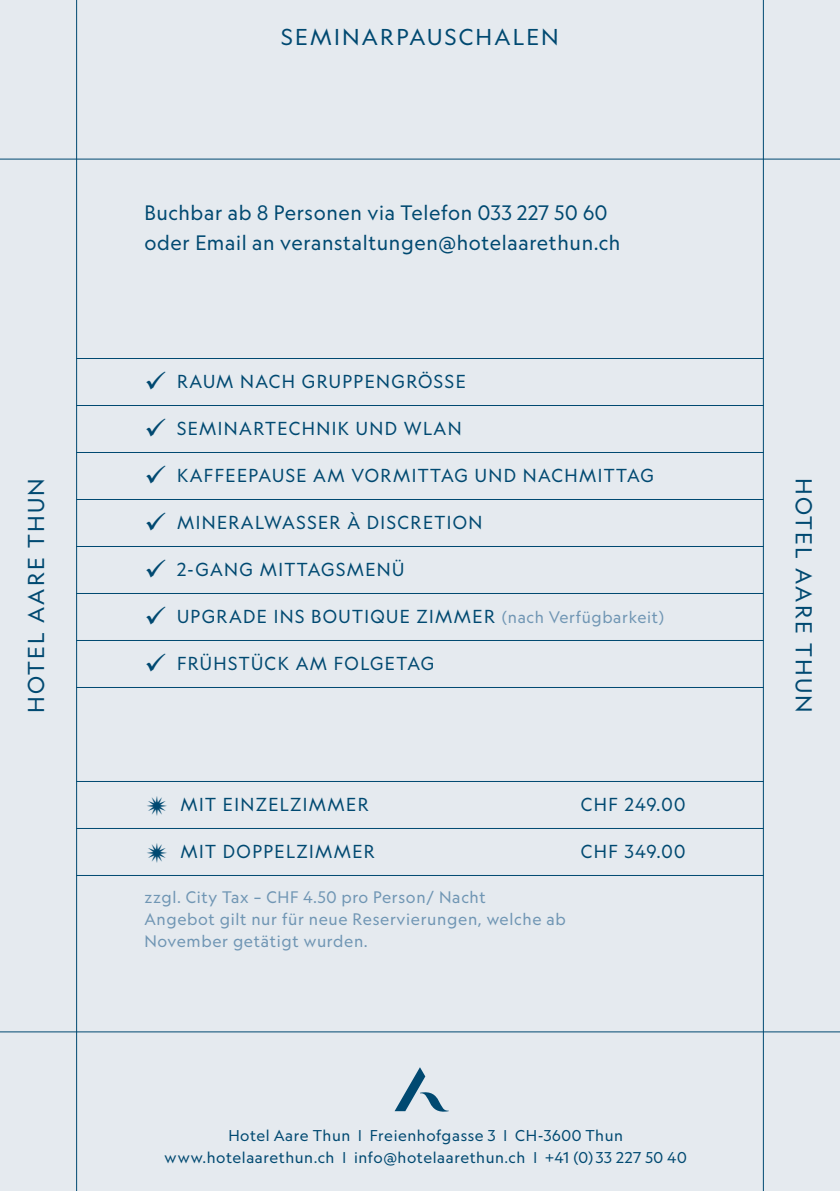
<style>
.page{position:relative;width:840px;height:1191px;background:#fff}
.page>*{position:absolute;margin:0;border:0;box-sizing:border-box;transform-origin:0 0}
.t1{font:22px "Geograph";letter-spacing:.1em;color:#004971}
.t2{font:20px/30px "Geograph";letter-spacing:.03em;color:#004971}
.t3{font:18px "Geograph";letter-spacing:.08em;color:#004971}
.t4{font:16px/22px "Geograph";letter-spacing:.04em;color:#7096b4}
.t5{font:15px/22px "Geograph";letter-spacing:.035em;color:#004971;text-align:center}
.s1{font-size:16px;color:#7096b4}
</style>
<div class="page">
<div style="left:0;top:0;width:839px;height:1191px;background:#e5eaef"></div>
<svg style="left:394px;top:1067px;width:54px;height:45px"></svg>
<hr style="left:76px;top:358px;width:687px;height:1px;background:#004971">
<hr style="left:76px;top:405px;width:687px;height:1px;background:#004971">
<hr style="left:76px;top:452px;width:687px;height:1px;background:#004971">
<hr style="left:76px;top:499px;width:687px;height:1px;background:#004971">
<hr style="left:76px;top:546px;width:687px;height:1px;background:#004971">
<hr style="left:76px;top:593px;width:687px;height:1px;background:#004971">
<hr style="left:76px;top:640px;width:687px;height:1px;background:#004971">
<hr style="left:76px;top:687px;width:687px;height:1px;background:#004971">
<hr style="left:76px;top:781px;width:687px;height:1px;background:#004971">
<hr style="left:76px;top:828px;width:687px;height:1px;background:#004971">
<hr style="left:76px;top:875px;width:687px;height:1px;background:#004971">
<hr style="left:76px;top:0;width:1px;height:1191px;background:#004971">
<hr style="left:762px;top:0;width:1px;height:1191px;background:#004971">
<hr style="left:0;top:159px;width:839px;height:1px;background:#004971">
<hr style="left:0;top:1031px;width:839px;height:1px;background:#004971">
<p class="t1" style="left:22px;top:712px;width:236px;rotate:-90deg">HOTEL AARE THUN</p>
<p class="t1" style="left:281px;top:24px;width:279px">SEMINARPAUSCHALEN</p>
<p class="t2" style="left:144px;top:198px;width:477px">Buchbar ab 8 Personen via Telefon 033 227 50 60 oder Email an veranstaltungen@hotelaarethun.ch</p>
<p class="t3" style="left:144px;top:370px;width:322px">✓ RAUM NACH GRUPPENGRÖSSE</p>
<p class="t3" style="left:144px;top:417px;width:318px">✓ SEMINARTECHNIK UND WLAN</p>
<p class="t3" style="left:144px;top:464px;width:511px">✓ KAFFEEPAUSE AM VORMITTAG UND NACHMITTAG</p>
<p class="t3" style="left:144px;top:511px;width:339px">✓ MINERALWASSER À DISCRETION</p>
<p class="t3" style="left:144px;top:558px;width:261px">✓ 2-GANG MITTAGSMENÜ</p>
<p class="t3" style="left:144px;top:605px;width:521px">✓ UPGRADE INS BOUTIQUE ZIMMER <span class="s1">(nach Verfügbarkeit)</span></p>
<p class="t3" style="left:144px;top:652px;width:291px">✓ FRÜHSTÜCK AM FOLGETAG</p>
<p class="t3" style="left:180px;top:793px;width:190px">MIT EINZELZIMMER</p>
<p class="t3" style="left:580px;top:793px;width:106px">CHF 249.00</p>
<p class="t3" style="left:180px;top:840px;width:196px">MIT DOPPELZIMMER</p>
<p class="t3" style="left:580px;top:840px;width:106px">CHF 349.00</p>
<p class="t4" style="left:144px;top:885px;width:422px">zzgl. City Tax – CHF 4.50 pro Person/ Nacht<br>Angebot gilt nur für neue Reservierungen, welche ab<br>November getätigt wurden.</p>
<p class="t5" style="left:164px;top:1123px;width:523px">Hotel Aare Thun | Freienhofgasse 3 | CH-3600 Thun www.hotelaarethun.ch | info@hotelaarethun.ch | +41 (0) 33 227 50 40</p>
<p class="t1" style="left:817px;top:478px;width:236px;rotate:90deg">HOTEL AARE THUN</p>
</div>
